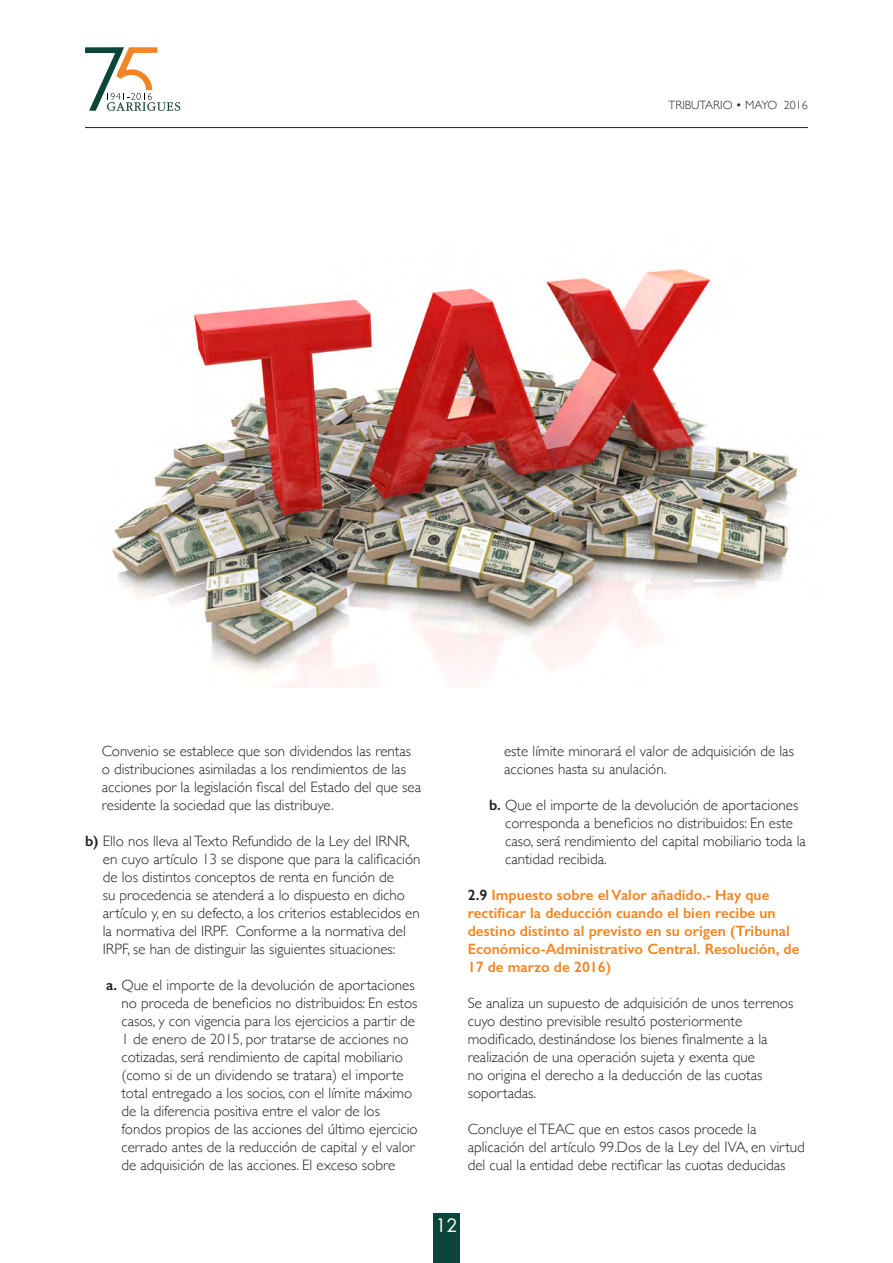
<style>
.page{position:relative;width:893px;height:1263px;background:#fff}
.page>*{position:absolute;margin:0;border:0;box-sizing:border-box;transform-origin:0 0}
.t1{font:18px "Futura";color:#fff}
.t2{font:300 15px/18px "Gill Sans";color:#231f20}
.t3{font:600 15px/18px "Gill Sans";color:#f38520}
.t4{font:300 12px "Gill Sans";color:#231f20}
.s1{font-weight:600}
.s2{color:#231f20}
</style>
<div class="page">
<div style="left:434px;top:1213px;width:26px;height:50px;background:#0a443a"></div>
<hr style="left:85px;top:127px;width:723px;height:1px;background:#231f20">
<svg style="left:85px;top:47px;width:95px;height:64px"></svg>
<img style="left:111px;top:268px;width:687px;height:419px">
<p class="t4" style="left:669px;top:95px;width:141px">TRIBUTARIO • MAYO 2016</p>
<p class="t2" style="left:102px;top:741px;width:321px">Convenio se establece que son dividendos las rentas o distribuciones asimiladas a los rendimientos de las acciones por la legislación fiscal del Estado del que sea residente la sociedad que las distribuye.</p>
<p class="t2" style="left:103px;top:831px;width:319px;text-indent:-18px"><span class="s1">b)</span> Ello nos lleva al Texto Refundido de la Ley del IRNR, en cuyo artículo 13 se dispone que para la calificación de los distintos conceptos de renta en función de<br>su procedencia se atenderá a lo dispuesto en dicho artículo y, en su defecto, a los criterios establecidos en la normativa del IRPF. Conforme a la normativa del IRPF, se han de distinguir las siguientes situaciones:</p>
<p class="t2" style="left:121px;top:975px;width:298px;text-indent:-15px"><span class="s1">a.</span> Que el importe de la devolución de aportaciones no proceda de beneficios no distribuidos: En estos casos, y con vigencia para los ejercicios a partir de 1 de enero de 2015, por tratarse de acciones no cotizadas, será rendimiento de capital mobiliario (como si de un dividendo se tratara) el importe total entregado a los socios, con el límite máximo de la diferencia positiva entre el valor de los fondos propios de las acciones del último ejercicio cerrado antes de la reducción de capital y el valor de adquisición de las acciones. El exceso sobre</p>
<p class="t2" style="left:504px;top:741px;width:291px">este límite minorará el valor de adquisición de las acciones hasta su anulación.</p>
<p class="t2" style="left:505px;top:795px;width:302px;text-indent:-16px"><span class="s1">b.</span> Que el importe de la devolución de aportaciones corresponda a beneficios no distribuidos: En este caso, será rendimiento del capital mobiliario toda la cantidad recibida.</p>
<p class="t3" style="left:468px;top:886px;width:333px"><span class="s2">2.9</span> Impuesto sobre el Valor añadido.- Hay que rectificar la deducción cuando el bien recibe un destino distinto al previsto en su origen (Tribunal Económico-Administrativo Central. Resolución, de 17 de marzo de 2016)</p>
<p class="t2" style="left:468px;top:993px;width:327px">Se analiza un supuesto de adquisición de unos terrenos cuyo destino previsible resultó posteriormente modificado, destinándose los bienes finalmente a la realización de una operación sujeta y exenta que<br>no origina el derecho a la deducción de las cuotas soportadas.</p>
<p class="t2" style="left:468px;top:1119px;width:339px">Concluye el TEAC que en estos casos procede la aplicación del artículo 99.Dos de la Ley del IVA, en virtud del cual la entidad debe rectificar las cuotas deducidas</p>
<p class="t1" style="left:435px;top:1214px;width:24px">12</p>
</div>
